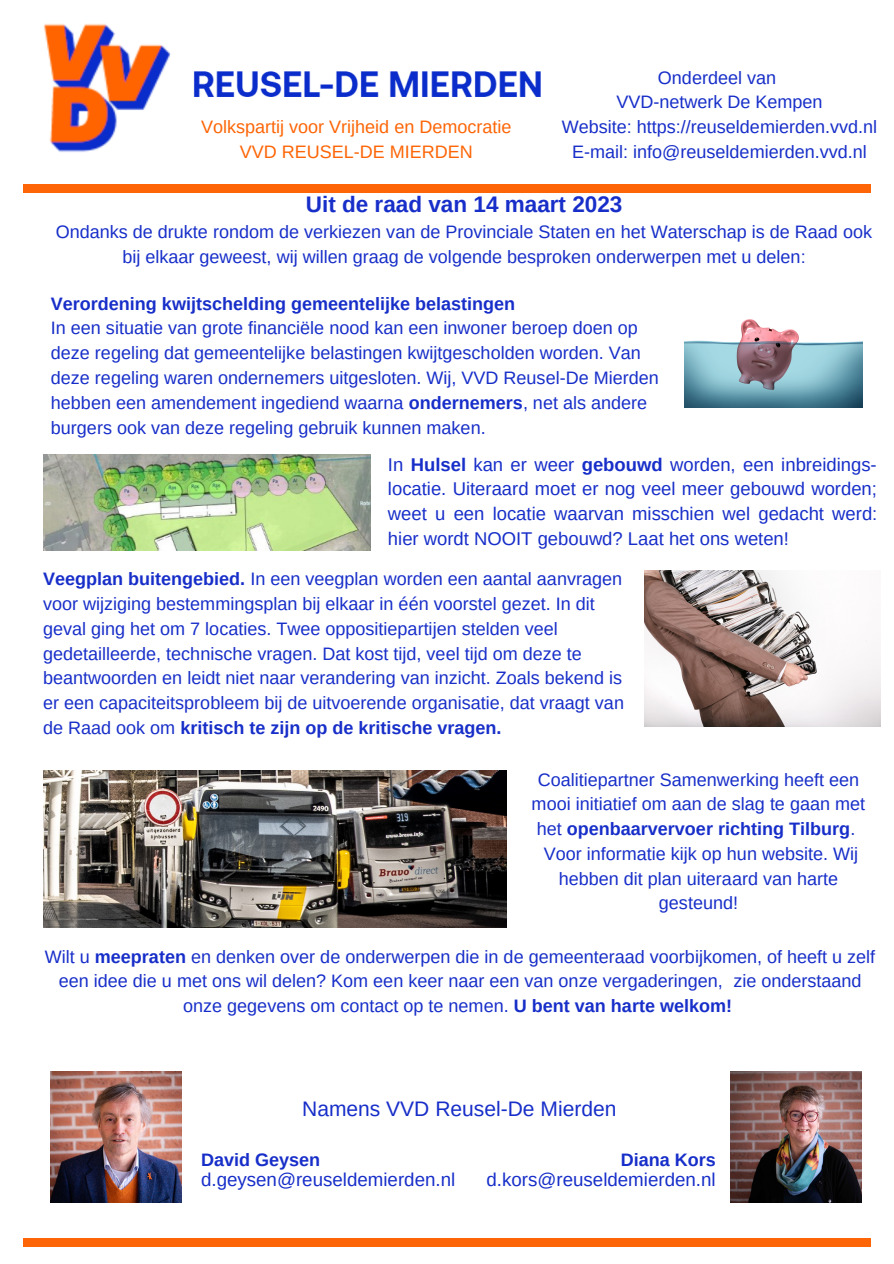
<style>
.page{position:relative;width:894px;height:1264px;background:#fff}
.page>*{position:absolute;margin:0;border:0;box-sizing:border-box;transform-origin:0 0}
.t1{font:700 22.5px "Arimo";color:#172ec9}
.t2{font:21px "Arimo";color:#172ec9}
.t3{font:18.75px "Arimo";color:#172ec9}
.t4{font:18.45px/24.8px "Arimo";color:#172ec9;text-align:justify}
.t5{font:18px/24.8px "Arimo";color:#172ec9;text-align:center}
.t6{font:700 18px "Arimo";color:#172ec9}
.t7{font:18px "Arimo";color:#fe6506}
.s1{font-weight:700}
</style>
<div class="page">
<img style="left:44px;top:24px;width:497px;height:128px">
<div style="left:24px;top:184px;width:846px;height:9px;background:#fe6506"></div>
<img style="left:43px;top:454px;width:328px;height:96px">
<img style="left:684px;top:319px;width:177px;height:88px">
<img style="left:644px;top:570px;width:236px;height:156px">
<img style="left:43px;top:770px;width:463px;height:157px">
<img style="left:51px;top:1071px;width:130px;height:131px">
<img style="left:730px;top:1071px;width:131px;height:131px">
<div style="left:24px;top:1237px;width:846px;height:9px;background:#fe6506"></div>
<p class="t5" style="left:657px;top:65px;width:120px">Onderdeel van</p>
<p class="t5" style="left:616px;top:90px;width:208px">VVD-netwerk De Kempen</p>
<p class="t5" style="left:561px;top:114px;width:317px">Website: https://reuseldemierden.vvd.nl</p>
<p class="t5" style="left:572px;top:139px;width:296px">E-mail: info@reuseldemierden.vvd.nl</p>
<p class="t7" style="left:201px;top:117px;width:312px">Volkspartij voor Vrijheid en Democratie</p>
<p class="t7" style="left:239px;top:142px;width:235px">VVD REUSEL-DE MIERDEN</p>
<p class="t1" style="left:306px;top:192px;width:318px">Uit de raad van 14 maart 2023</p>
<p class="t5" style="left:56px;top:220px;width:817px">Ondanks de drukte rondom de verkiezen van de Provinciale Staten en het Waterschap is de Raad ook bij elkaar geweest, wij willen graag de volgende besproken onderwerpen met u delen:</p>
<p class="t6" style="left:51px;top:293px;width:465px">Verordening kwijtschelding gemeentelijke belastingen</p>
<p class="t5" style="left:51px;top:316px;width:609px;text-align:left">In een situatie van grote financiële nood kan een inwoner beroep doen op deze regeling dat gemeentelijke belastingen kwijtgescholden worden. Van deze regeling waren ondernemers uitgesloten. Wij, VVD Reusel-De Mierden hebben een amendement ingediend waarna <span class="s1">ondernemers</span>, net als andere burgers ook van deze regeling gebruik kunnen maken.</p>
<p class="t4" style="left:388px;top:452px;width:491px">In <span class="s1">Hulsel</span> kan er weer <span class="s1">gebouwd</span> worden, een inbreidings&shy;locatie. Uiteraard moet er nog veel meer gebouwd worden; weet u een locatie waarvan misschien wel gedacht werd: hier wordt NOOIT gebouwd? Laat het ons weten!</p>
<p class="t5" style="left:43px;top:566px;width:582px;text-align:left"><span class="s1">Veegplan buitengebied.</span> In een veegplan worden een aantal aanvragen voor wijziging bestemmingsplan bij elkaar in één voorstel gezet. In dit geval ging het om 7 locaties. Twee oppositiepartijen stelden veel gedetailleerde, technische vragen. Dat kost tijd, veel tijd om deze te beantwoorden en leidt niet naar verandering van inzicht. Zoals bekend is er een capaciteitsprobleem bij de uitvoerende organisatie, dat vraagt van de Raad ook om <span class="s1">kritisch te zijn op de kritische vragen.</span></p>
<p class="t5" style="left:531px;top:767px;width:335px">Coalitiepartner Samenwerking heeft een mooi initiatief om aan de slag te gaan met het <span class="s1">openbaarvervoer richting Tilburg</span>.<br>Voor informatie kijk op hun website. Wij hebben dit plan uiteraard van harte gesteund!</p>
<p class="t5" style="left:45px;top:943px;width:831px">Wilt u <span class="s1">meepraten</span> en denken over de onderwerpen die in de gemeenteraad voorbijkomen, of heeft u zelf een idee die u met ons wil delen? Kom een keer naar een van onze vergaderingen, zie onderstaand onze gegevens om contact op te nemen. <span class="s1">U bent van harte welkom!</span></p>
<p class="t2" style="left:302px;top:1096px;width:316px">Namens VVD Reusel-De Mierden</p>
<p class="t6" style="left:201px;top:1149px;width:121px">David Geysen</p>
<p class="t6" style="left:620px;top:1149px;width:97px">Diana Kors</p>
<p class="t3" style="left:201px;top:1169px;width:255px">d.geysen@reuseldemierden.nl</p>
<p class="t3" style="left:486px;top:1169px;width:230px">d.kors@reuseldemierden.nl</p>
</div>
